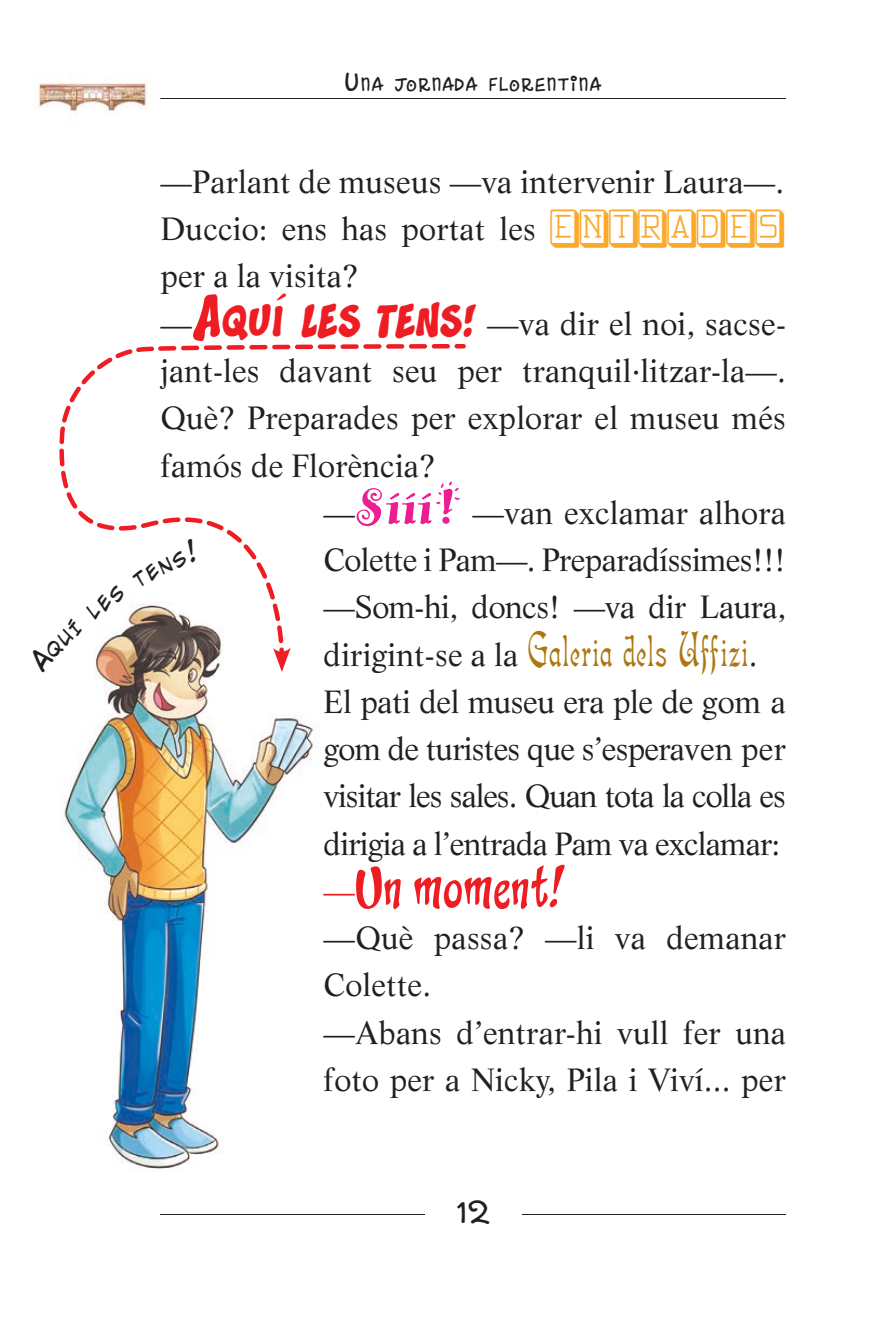
<style>
.page{position:relative;width:893px;height:1344px;background:#fff}
.page>*{position:absolute;margin:0;border:0;box-sizing:border-box;transform-origin:0 0}
.t1{font:54px "CC Cheeky Monkey";letter-spacing:.035em;color:#ee1d23}
.t2{font:49.5px "Isabella";letter-spacing:.005em;color:#ae760f;scale:.67 1}
.t3{font:45px "Dance Party";color:#231f20}
.t4{font:31.5px/47.2px "Life";letter-spacing:.005em;color:#231f20;text-align:justify}
.t5{font:31.5px "Life";letter-spacing:-.02em;color:#231f20}
.t6{font:31.5px "Life";letter-spacing:-.015em;color:#231f20}
.t7{font:28.35px "Dance Party";letter-spacing:.055em;color:#231f20}
.s1{font-size:40.5px}
.s2{font-family:"Feggolite Keyed";font-size:38.25px;color:#faa92b}
.s3{font-family:"CC Splashdown";font-size:51.75px;color:#ee1d23}
.s4{font-family:"CC Splashdown";font-size:40.5px;color:#ee1d23}
.s5{font-family:"Remedy Double";font-size:51.75px;color:#ed1e91}
.s6{font-family:"Life";font-size:31.5px;color:#231f20}
.s7{font-family:"Life";font-size:31.5px}
</style>
<div class="page">
<img style="left:64px;top:674px;width:250px;height:497px">
<hr style="left:160px;top:1214px;width:625px;height:1px;background:#231f20">
<div style="left:425px;top:1185px;width:96px;height:56px;background:#fff"></div>
<hr style="left:160px;top:99px;width:625px;height:1px;background:#231f20">
<img style="left:37px;top:83px;width:111px;height:31px">
<svg style="left:59px;top:344px;width:406px;height:306px"></svg>
<svg style="left:59px;top:448px;width:231px;height:226px"></svg>
<p class="t7" style="left:345px;top:69px;width:256px"><span class="s1">U</span>NA JORNADA FLORENTINA</p>
<p class="t4" style="left:160px;top:158px;width:625px">—Parlant de museus —va intervenir Laura—.</p>
<p class="t4" style="left:160px;top:205px;width:625px">Duccio: ens has portat les <span class="s2">ENTRADES</span></p>
<p class="t4" style="left:160px;top:252px;width:199px">per a la visita?</p>
<p class="t4" style="left:160px;top:299px;width:627px">—<span class="s3">A</span><span class="s4">QUI</span><sup>´</sup> <span class="s4">LES TENS!</span> —va dir el noi, sacse-</p>
<p class="t4" style="left:160px;top:347px;width:627px">jant-les davant seu per tranquil·litzar-la—.</p>
<p class="t4" style="left:160px;top:394px;width:627px">Què? Preparades per explorar el museu més</p>
<p class="t4" style="left:160px;top:441px;width:277px">famós de Florència?</p>
<p class="t4" style="left:323px;top:488px;width:463px">—<span class="s5">Sííí!</span> —van exclamar alhora</p>
<p class="t5" style="left:323px;top:540px;width:463px">Colette i Pam—. Preparadíssimes!!!</p>
<p class="t6" style="left:323px;top:588px;width:464px">—Som-hi, doncs! —va dir Laura,</p>
<h2 class="t2" style="left:323px;top:621px;width:649px"><span class="s6">dirigint-se a la</span> Galeria dels Uffizi<span class="s6">.</span></h2>
<p class="t4" style="left:323px;top:677px;width:464px">El pati del museu era ple de gom a gom de turistes que s’esperaven per visitar les sales. Quan tota la colla es dirigia a l’entrada Pam va exclamar:</p>
<h1 class="t1" style="left:323px;top:862px;width:242px"><span class="s7">—</span>Un moment!</h1>
<p class="t4" style="left:323px;top:914px;width:463px;text-align:left">—Què passa? —li va demanar<br>Colette.<br>—Abans d’entrar-hi vull fer una foto per a Nicky, Pila i Viví... per</p>
<h3 class="t3" style="left:457px;top:1188px;width:33px">12</h3>
</div>
